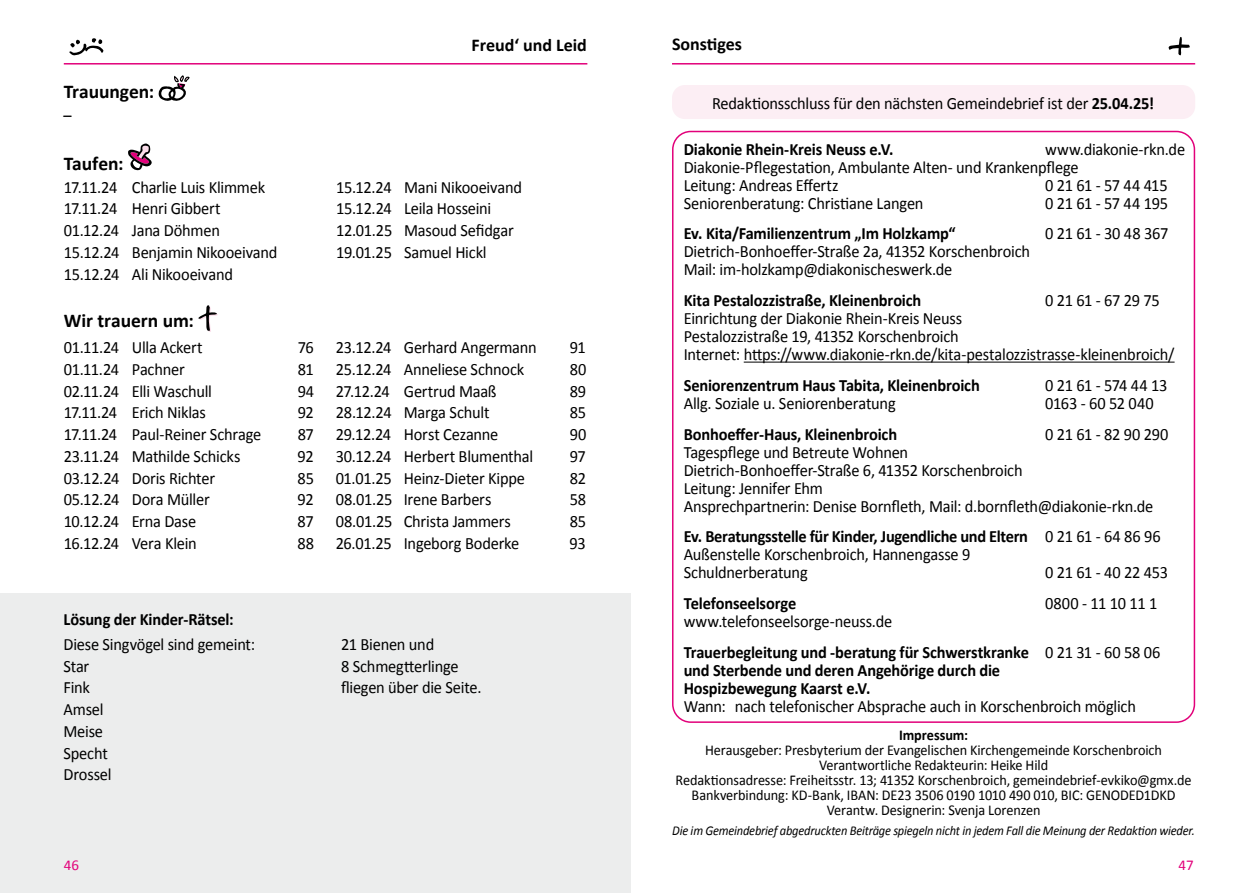
<style>
.page{position:relative;width:1259px;height:893px;background:#fff}
.page>*{position:absolute;margin:0;border:0;box-sizing:border-box;transform-origin:0 0}
.t1{font:700 19.5px "Calibri";letter-spacing:-.005em;color:#000}
.t2{font:700 18px "Calibri";color:#000}
.t3{font:17.25px/21.8px "Calibri";letter-spacing:-.015em;color:#000;scale:.95 1}
.t4{font:700 17.25px/30.8px "Calibri";letter-spacing:-.01em;color:#000;scale:.95 1}
.t5{font:15px/15px "Calibri";letter-spacing:-.01em;color:#000;text-align:center;scale:.95 1}
.t6{font:700 15px "Calibri";letter-spacing:-.005em;color:#000;scale:.95 1}
.t7{font:15px "Calibri";color:#e2007a}
.t8{font:italic 13.5px "Calibri";letter-spacing:-.015em;color:#000;scale:.92 1}
.s1{font-weight:700}
.s2{font-weight:400}
</style>
<div class="page">
<div style="left:0;top:593px;width:630px;height:300px;background:#eceded"></div>
<div style="left:672px;top:131px;width:523px;height:592px;border:2px solid #e2007a;border-radius:18px"></div>
<hr style="left:743px;top:362px;width:431px;height:1px;background:#000">
<div style="left:672px;top:85px;width:523px;height:34px;background:#fceef4;border-radius:13px"></div>
<svg style="left:128px;top:143px;width:24px;height:28px"></svg>
<svg style="left:158px;top:75px;width:32px;height:26px"></svg>
<svg style="left:198px;top:305px;width:20px;height:27px"></svg>
<hr style="left:64px;top:63px;width:523px;height:2px;background:#e2007a">
<hr style="left:672px;top:63px;width:523px;height:2px;background:#e2007a">
<svg style="left:1168px;top:37px;width:21px;height:18px"></svg>
<svg style="left:69px;top:38px;width:34px;height:18px"></svg>
<p class="t1" style="left:64px;top:78px;width:92px">Trauungen:</p>
<p class="t3" style="left:63px;top:104px;width:10px">–</p>
<p class="t2" style="left:471px;top:32px;width:117px">Freud‘ und Leid</p>
<p class="t2" style="left:672px;top:32px;width:71px">Sonstiges</p>
<p class="t3" style="left:712px;top:91px;width:467px">Redaktionsschluss für den nächsten Gemeindebrief ist der <span class="s1">25.04.25!</span></p>
<p class="t1" style="left:64px;top:150px;width:61px">Taufen:</p>
<p class="t3" style="left:64px;top:176px;width:226px">17.11.24 Charlie Luis Klimmek<br>17.11.24 Henri Gibbert<br>01.12.24 Jana Döhmen<br>15.12.24 Benjamin Nikooeivand<br>15.12.24 Ali Nikooeivand</p>
<p class="t3" style="left:336px;top:176px;width:197px">15.12.24 Mani Nikooeivand<br>15.12.24 Leila Hosseini<br>12.01.25 Masoud Sefidgar<br>19.01.25 Samuel Hickl</p>
<p class="t1" style="left:64px;top:307px;width:132px">Wir trauern um:</p>
<p class="t3" style="left:64px;top:336px;width:148px">01.11.24 Ulla Ackert</p>
<p class="t3" style="left:298px;top:336px;width:18px">76</p>
<p class="t3" style="left:64px;top:358px;width:129px">01.11.24 Pachner</p>
<p class="t3" style="left:298px;top:358px;width:18px">81</p>
<p class="t3" style="left:64px;top:379px;width:158px">02.11.24 Elli Waschull</p>
<p class="t3" style="left:298px;top:379px;width:19px">94</p>
<p class="t3" style="left:64px;top:401px;width:151px">17.11.24 Erich Niklas</p>
<p class="t3" style="left:298px;top:401px;width:18px">92</p>
<p class="t3" style="left:64px;top:423px;width:210px">17.11.24 Paul-Reiner Schrage</p>
<p class="t3" style="left:298px;top:423px;width:19px">87</p>
<p class="t3" style="left:64px;top:445px;width:188px">23.11.24 Mathilde Schicks</p>
<p class="t3" style="left:298px;top:445px;width:18px">92</p>
<p class="t3" style="left:64px;top:466px;width:161px">03.12.24 Doris Richter</p>
<p class="t3" style="left:298px;top:466px;width:19px">85</p>
<p class="t3" style="left:64px;top:488px;width:155px">05.12.24 Dora Müller</p>
<p class="t3" style="left:298px;top:488px;width:18px">92</p>
<p class="t3" style="left:64px;top:510px;width:141px">10.12.24 Erna Dase</p>
<p class="t3" style="left:298px;top:510px;width:19px">87</p>
<p class="t3" style="left:64px;top:532px;width:142px">16.12.24 Vera Klein</p>
<p class="t3" style="left:297px;top:532px;width:19px">88</p>
<p class="t3" style="left:336px;top:336px;width:213px">23.12.24 Gerhard Angermann</p>
<p class="t3" style="left:570px;top:336px;width:18px">91</p>
<p class="t3" style="left:336px;top:358px;width:200px">25.12.24 Anneliese Schnock</p>
<p class="t3" style="left:570px;top:358px;width:19px">80</p>
<p class="t3" style="left:336px;top:379px;width:171px">27.12.24 Gertrud Maaß</p>
<p class="t3" style="left:570px;top:379px;width:19px">89</p>
<p class="t3" style="left:336px;top:401px;width:163px">28.12.24 Marga Schult</p>
<p class="t3" style="left:570px;top:401px;width:19px">85</p>
<p class="t3" style="left:336px;top:423px;width:173px">29.12.24 Horst Cezanne</p>
<p class="t3" style="left:570px;top:423px;width:19px">90</p>
<p class="t3" style="left:336px;top:445px;width:209px">30.12.24 Herbert Blumenthal</p>
<p class="t3" style="left:570px;top:445px;width:18px">97</p>
<p class="t3" style="left:336px;top:466px;width:201px">01.01.25 Heinz-Dieter Kippe</p>
<p class="t3" style="left:570px;top:466px;width:19px">82</p>
<p class="t3" style="left:336px;top:488px;width:165px">08.01.25 Irene Barbers</p>
<p class="t3" style="left:569px;top:488px;width:19px">58</p>
<p class="t3" style="left:336px;top:510px;width:186px">08.01.25 Christa Jammers</p>
<p class="t3" style="left:569px;top:510px;width:19px">85</p>
<p class="t3" style="left:336px;top:532px;width:195px">26.01.25 Ingeborg Boderke</p>
<p class="t3" style="left:569px;top:532px;width:19px">93</p>
<p class="t4" style="left:63px;top:604px;width:181px">Lösung der Kinder-Rätsel:</p>
<p class="t3" style="left:63px;top:633px;width:203px">Diese Singvögel sind gemeint:<br>Star<br>Fink<br>Amsel<br>Meise<br>Specht<br>Drossel</p>
<p class="t3" style="left:341px;top:633px;width:149px">21 Bienen und<br>8 Schmegtterlinge fliegen über die Seite.</p>
<p class="t4" style="left:684px;top:133px;width:222px">Diakonie Rhein-Kreis Neuss e.V.</p>
<p class="t3" style="left:684px;top:139px;width:529px;line-height:18px;text-indent:361px">www.diakonie-rkn.de<br>Diakonie-Pflegestation, Ambulante Alten- und Krankenpflege<br>Leitung: Andreas Effertz</p>
<p class="t3" style="left:1045px;top:174px;width:130px">0 21 61 - 57 44 415</p>
<p class="t3" style="left:684px;top:192px;width:254px">Seniorenberatung: Christiane Langen</p>
<p class="t3" style="left:1045px;top:192px;width:131px">0 21 61 - 57 44 195</p>
<p class="t4" style="left:684px;top:218px;width:288px">Ev. Kita/Familienzentrum „Im Holzkamp“</p>
<p class="t3" style="left:1045px;top:222px;width:131px">0 21 61 - 30 48 367</p>
<p class="t3" style="left:684px;top:242px;width:366px;line-height:18px">Dietrich-Bonhoeffer-Straße 2a, 41352 Korschenbroich<br>Mail: im-holzkamp@diakonischeswerk.de</p>
<p class="t4" style="left:684px;top:284px;width:252px">Kita Pestalozzistraße, Kleinenbroich</p>
<p class="t3" style="left:1045px;top:289px;width:122px">0 21 61 - 67 29 75</p>
<p class="t3" style="left:684px;top:309px;width:518px;line-height:18px">Einrichtung der Diakonie Rhein-Kreis Neuss<br>Pestalozzistraße 19, 41352 Korschenbroich<br>Internet: https://www.diakonie-rkn.de/kita-pestalozzistrasse-kleinenbroich/</p>
<p class="t4" style="left:684px;top:369px;width:313px">Seniorenzentrum Haus Tabita, Kleinenbroich</p>
<p class="t3" style="left:1045px;top:374px;width:130px">0 21 61 - 574 44 13</p>
<p class="t3" style="left:684px;top:392px;width:225px">Allg. Soziale u. Seniorenberatung</p>
<p class="t3" style="left:1045px;top:392px;width:116px">0163 - 60 52 040</p>
<p class="t4" style="left:684px;top:418px;width:226px">Bonhoeffer-Haus, Kleinenbroich</p>
<p class="t3" style="left:1045px;top:422px;width:131px">0 21 61 - 82 90 290</p>
<p class="t3" style="left:684px;top:442px;width:496px;line-height:18px">Tagespflege und Betreute Wohnen<br>Dietrich-Bonhoeffer-Straße 6, 41352 Korschenbroich<br>Leitung: Jennifer Ehm<br>Ansprechpartnerin: Denise Bornfleth, Mail: d.bornfleth@diakonie-rkn.de</p>
<p class="t3" style="left:684px;top:527px;width:503px;line-height:18px"><span class="s1">Ev. Beratungsstelle für Kinder, Jugendliche und Eltern</span> 0 21 61 - 64 86 96<br>Außenstelle Korschenbroich, Hannengasse 9<br>Schuldnerberatung</p>
<p class="t3" style="left:1045px;top:561px;width:131px">0 21 61 - 40 22 453</p>
<p class="t4" style="left:684px;top:587px;width:120px">Telefonseelsorge</p>
<p class="t3" style="left:1045px;top:592px;width:119px">0800 - 11 10 11 1</p>
<p class="t4" style="left:684px;top:605px;width:503px"><span class="s2">www.telefonseelsorge-neuss.de<br></span>Trauerbegleitung und -beratung für Schwerstkranke <span class="s2">0 21 31 - 60 58 06</span></p>
<p class="t4" style="left:684px;top:660px;width:335px;line-height:18px">und Sterbende und deren Angehörige durch die<br>Hospizbewegung Kaarst e.V.</p>
<p class="t3" style="left:684px;top:695px;width:477px">Wann: nach telefonischer Absprache auch in Korschenbroich möglich</p>
<p class="t6" style="left:899px;top:725px;width:74px">Impressum:</p>
<p class="t5" style="left:675px;top:742px;width:545px">Herausgeber: Presbyterium der Evangelischen Kirchengemeinde Korschenbroich Verantwortliche Redakteurin: Heike Hild<br>Redaktionsadresse: Freiheitsstr. 13; 41352 Korschenbroich, gemeindebrief-evkiko@gmx.de Bankverbindung: KD-Bank, IBAN: DE23 3506 0190 1010 490 010, BIC: GENODED1DKD Verantw. Designerin: Svenja Lorenzen</p>
<p class="t8" style="left:672px;top:821px;width:570px">Die im Gemeindebrief abgedruckten Beiträge spiegeln nicht in jedem Fall die Meinung der Redaktion wieder.</p>
<p class="t7" style="left:64px;top:855px;width:17px">46</p>
<p class="t7" style="left:1178px;top:855px;width:17px">47</p>
</div>
